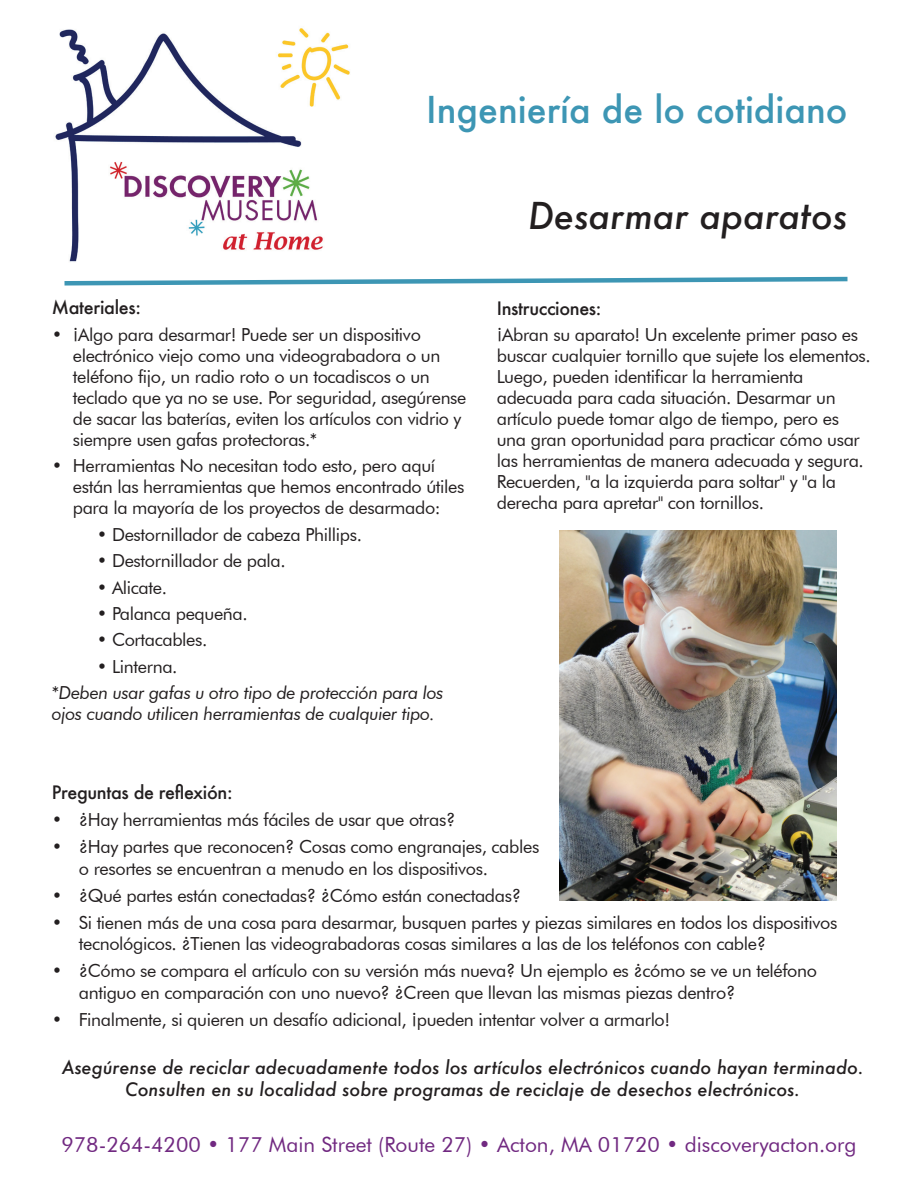
<style>
.page{position:relative;width:918px;height:1188px;background:#fff}
.page>*{position:absolute;margin:0;border:0;box-sizing:border-box;transform-origin:0 0}
.t1{font:500 36px "Futura";color:#3d96b4}
.t2{font:italic 500 36px "Futura";color:#231f20}
.t3{font:21px "Futura BT";color:#712981}
.t4{font:18px/21px "Futura BT";letter-spacing:-.02em;color:#231f20}
.t5{font:italic 500 18px/21.6px "Futura";color:#231f20;text-align:center}
.t6{font:italic 18px/26.4px "Futura BT";letter-spacing:-.02em;color:#231f20}
.t7{font:500 18px "Futura";letter-spacing:-.02em;color:#231f20}
.s1{font-style:normal}
</style>
<div class="page">
<img style="left:55px;top:28px;width:295px;height:234px">
<img style="left:559px;top:531px;width:278px;height:370px">
<svg style="left:64px;top:276px;width:784px;height:10px"></svg>
<h1 class="t1" style="left:426px;top:85px;width:423px">Ingeniería de lo cotidiano</h1>
<p class="t7" style="left:52px;top:295px;width:91px">Materiales:</p>
<p class="t4" style="left:73px;top:324px;width:395px;text-indent:-21px">• ¡Algo para desarmar! Puede ser un dispositivo electrónico viejo como una videograbadora o un teléfono fijo, un radio roto o un tocadiscos o un teclado que ya no se use. Por seguridad, asegúrense de sacar las baterías, eviten los artículos con vidrio y siempre usen gafas protectoras.*</p>
<p class="t4" style="left:73px;top:455px;width:393px;text-indent:-21px">• Herramientas No necesitan todo esto, pero aquí están las herramientas que hemos encontrado útiles para la mayoría de los proyectos de desarmado:</p>
<p class="t4" style="left:97px;top:524px;width:267px">• Destornillador de cabeza Phillips.</p>
<p class="t4" style="left:97px;top:550px;width:190px">• Destornillador de pala.</p>
<p class="t4" style="left:97px;top:576px;width:72px">• Alicate.</p>
<p class="t4" style="left:97px;top:603px;width:152px">• Palanca pequeña.</p>
<p class="t4" style="left:97px;top:629px;width:112px">• Cortacables.</p>
<p class="t6" style="left:52px;top:653px;width:393px;text-indent:45px"><span class="s1">• Linterna.<br>*</span>Deben usar gafas u otro tipo de protección para los</p>
<p class="t6" style="left:52px;top:700px;width:385px">ojos cuando utilicen herramientas de cualquier tipo.</p>
<h1 class="t2" style="left:528px;top:191px;width:321px">Desarmar aparatos</h1>
<p class="t7" style="left:497px;top:296px;width:106px">Instrucciones:</p>
<p class="t4" style="left:497px;top:324px;width:376px">¡Abran su aparato! Un excelente primer paso es buscar cualquier tornillo que sujete los elementos.<br>Luego, pueden identificar la herramienta adecuada para cada situación. Desarmar un artículo puede tomar algo de tiempo, pero es una gran oportunidad para practicar cómo usar las herramientas de manera adecuada y segura.<br>Recuerden, "a la izquierda para soltar" y "a la derecha para apretar" con tornillos.</p>
<p class="t7" style="left:52px;top:780px;width:182px">Preguntas de reflexión:</p>
<p class="t4" style="left:52px;top:809px;width:405px">• ¿Hay herramientas más fáciles de usar que otras?</p>
<p class="t4" style="left:79px;top:836px;width:462px;line-height:21.6px;text-indent:-27px">• ¿Hay partes que reconocen? Cosas como engranajes, cables o resortes se encuentran a menudo en los dispositivos.</p>
<p class="t4" style="left:52px;top:885px;width:471px">• ¿Qué partes están conectadas? ¿Cómo están conectadas?</p>
<p class="t4" style="left:79px;top:911px;width:760px;line-height:21.6px;text-indent:-27px">• Si tienen más de una cosa para desarmar, busquen partes y piezas similares en todos los dispositivos tecnológicos. ¿Tienen las videograbadoras cosas similares a las de los teléfonos con cable?</p>
<p class="t4" style="left:79px;top:960px;width:740px;line-height:21.6px;text-indent:-27px">• ¿Cómo se compara el artículo con su versión más nueva? Un ejemplo es ¿cómo se ve un teléfono antiguo en comparación con uno nuevo? ¿Creen que llevan las mismas piezas dentro?</p>
<p class="t4" style="left:52px;top:1009px;width:620px">• Finalmente, si quieren un desafío adicional, ¡pueden intentar volver a armarlo!</p>
<p class="t5" style="left:62px;top:1057px;width:803px">Asegúrense de reciclar adecuadamente todos los artículos electrónicos cuando hayan terminado.<br>Consulten en su localidad sobre programas de reciclaje de desechos electrónicos.</p>
<p class="t3" style="left:62px;top:1131px;width:797px">978-264-4200 • 177 Main Street (Route 27) • Acton, MA 01720 • discoveryacton.org</p>
</div>
